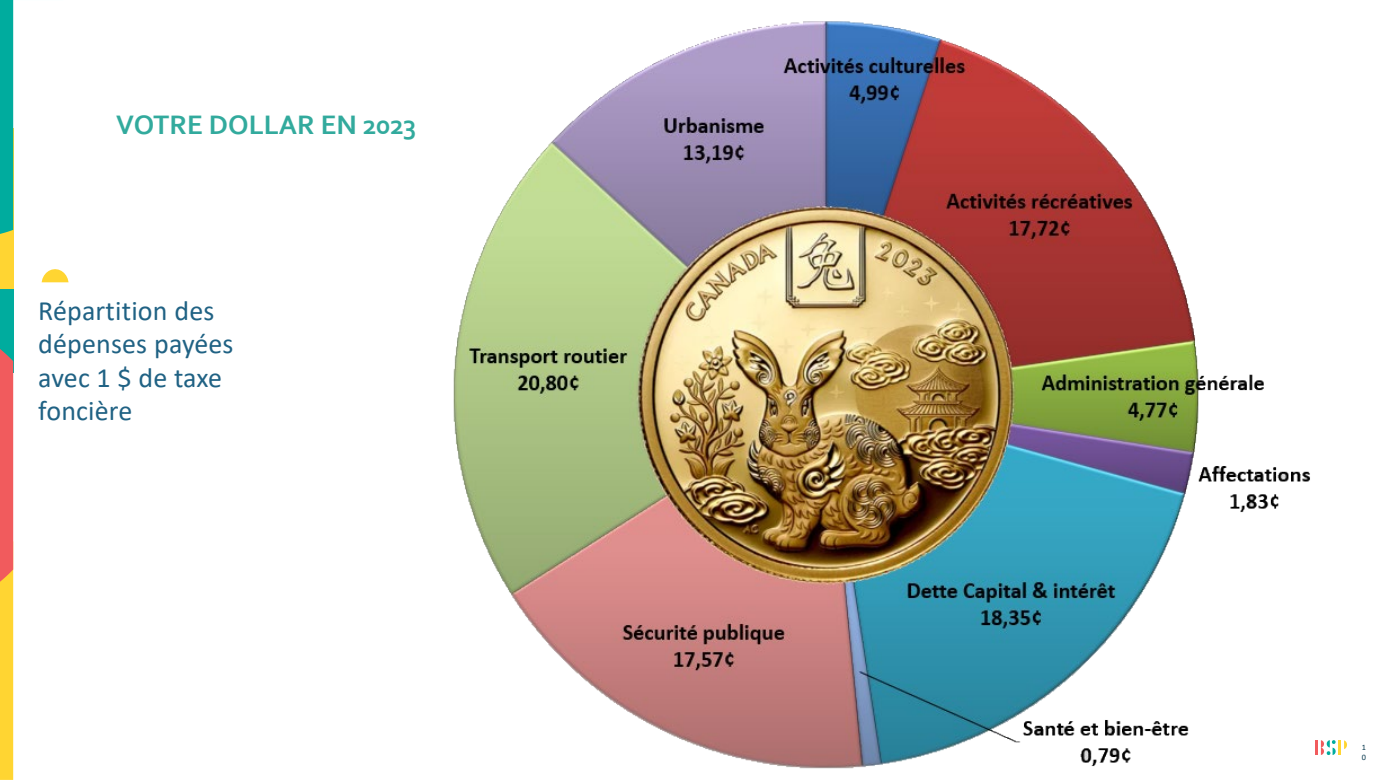
<style>
.page{position:relative;width:1386px;height:780px;background:#fff}
.page>*{position:absolute;margin:0;border:0;box-sizing:border-box;transform-origin:0 0}
.t1{font:28px/33.6px "Calibri";letter-spacing:.005em;color:#206284}
.t2{font:700 28px "Corbel";color:#32aa9d}
.t3{font:8.31px/10px "Calibri";color:#0a3a4f}
</style>
<div class="page">
<svg style="left:1344px;top:740px;width:2px;height:8px"></svg>
<hr style="left:1337px;top:739px;width:3px;height:15px;background:#ffd532">
<svg style="left:1326px;top:740px;width:9px;height:14px"></svg>
<hr style="left:0;top:0;width:63px;height:1px;background:#fbffff">
<div style="left:0;top:289px;width:13px;height:83px;background:#00ac9e"></div>
<div style="left:0;top:128px;width:13px;height:161px;background:#ffd532"></div>
<div style="left:0;top:0;width:13px;height:234px;background:#00ac9e"></div>
<svg style="left:0;top:349px;width:13px;height:430px;background:#f49549"></svg>
<svg style="left:42px;top:269px;width:27px;height:13px"></svg>
<img style="left:453px;top:21px;width:871px;height:748px">
<p class="t2" style="left:116px;top:107px;width:302px">VOTRE DOLLAR EN 2023</p>
<p class="t1" style="left:38px;top:292px;width:197px">Répartition des dépenses payées avec 1 $ de taxe foncière</p>
<p class="t3" style="left:1361px;top:741px;width:6px">1<br>0</p>
</div>
